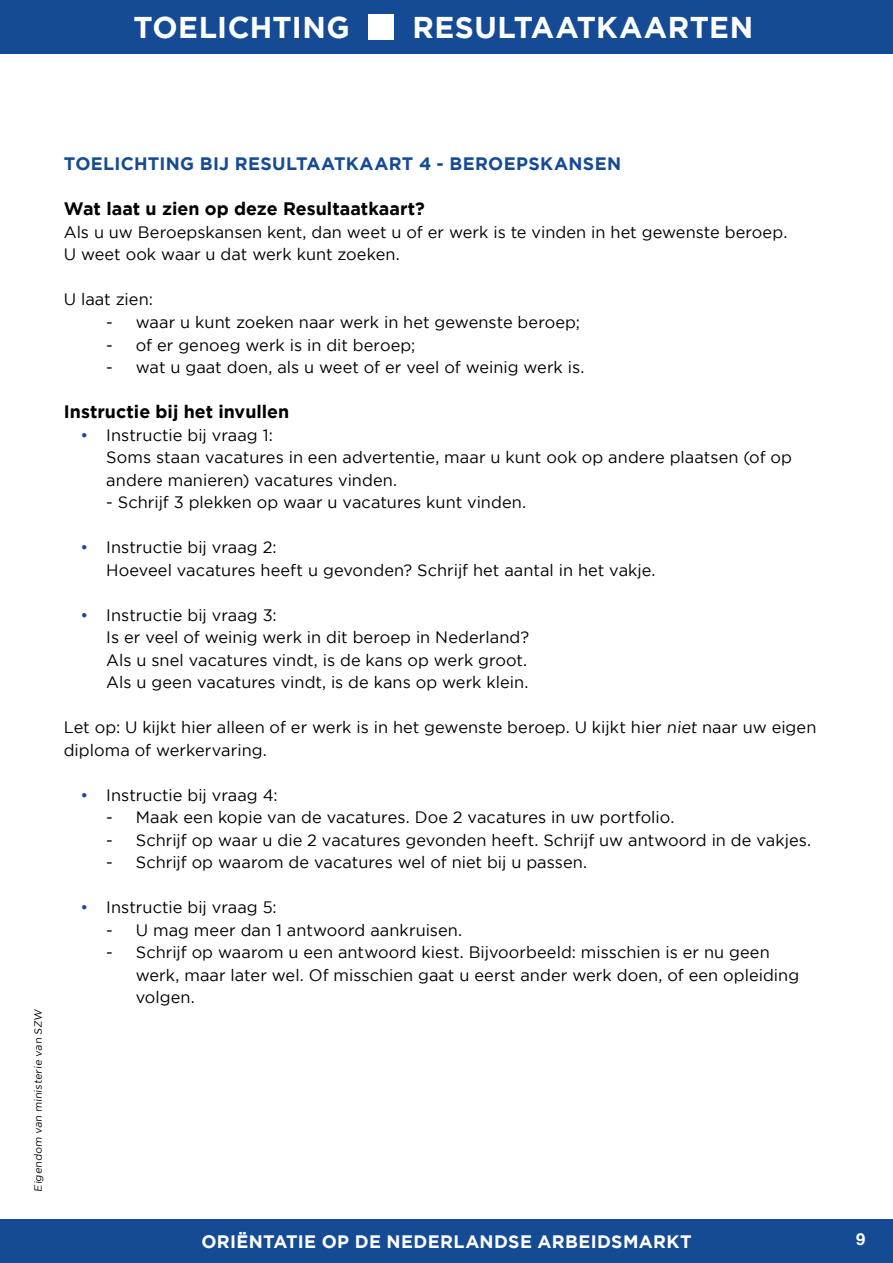
<style>
.page{position:relative;width:893px;height:1263px;background:#fff}
.page>*{position:absolute;margin:0;border:0;box-sizing:border-box;transform-origin:0 0}
.t1{font:700 30px "Gotham";letter-spacing:.015em;color:#fff}
.t2{font:700 18px "Gotham";color:#000}
.t3{font:700 18px "Gotham";letter-spacing:.02em;color:#154b95}
.t4{font:700 18px "Gotham";letter-spacing:.02em;color:#fff}
.t5{font:16.5px/22.5px "Gotham";letter-spacing:.005em;color:#000}
.t6{font:700 16.5px "Helvetica Neue";color:#fff}
.t7{font:10.5px "Gotham";color:#000}
.s1{color:#154b95}
</style>
<div class="page">
<div style="left:0;top:1219px;width:893px;height:44px;background:#154b95"></div>
<div style="left:0;top:0;width:893px;height:54px;background:#154b95"></div>
<div style="left:368px;top:15px;width:25px;height:25px;background:#fff"></div>
<h1 class="t1" style="left:133px;top:10px;width:218px">TOELICHTING</h1>
<h1 class="t1" style="left:412px;top:10px;width:342px">RESULTAATKAARTEN</h1>
<p class="t7" style="left:32px;top:1191px;width:185px;rotate:-90deg">Eigendom van ministerie van SZW</p>
<p class="t3" style="left:64px;top:154px;width:559px">TOELICHTING BIJ RESULTAATKAART 4 - BEROEPSKANSEN</p>
<p class="t2" style="left:64px;top:199px;width:363px">Wat laat u zien op deze Resultaatkaart?</p>
<p class="t5" style="left:64px;top:221px;width:725px">Als u uw Beroepskansen kent, dan weet u of er werk is te vinden in het gewenste beroep.<br>U weet ook waar u dat werk kunt zoeken.</p>
<p class="t5" style="left:64px;top:288px;width:91px">U laat zien:</p>
<p class="t5" style="left:106px;top:311px;width:475px">- waar u kunt zoeken naar werk in het gewenste beroep;</p>
<p class="t5" style="left:106px;top:333px;width:310px">- of er genoeg werk is in dit beroep;</p>
<p class="t5" style="left:106px;top:356px;width:480px">- wat u gaat doen, als u weet of er veel of weinig werk is.</p>
<p class="t2" style="left:64px;top:401px;width:227px">Instructie bij het invullen</p>
<p class="t5" style="left:106px;top:423px;width:687px;text-indent:-26px"><span class="s1">•</span> Instructie bij vraag 1:<br>Soms staan vacatures in een advertentie, maar u kunt ook op andere plaatsen (of op andere manieren) vacatures vinden.</p>
<p class="t5" style="left:106px;top:491px;width:421px">- Schrijf 3 plekken op waar u vacatures kunt vinden.</p>
<p class="t5" style="left:106px;top:536px;width:551px;text-indent:-26px"><span class="s1">•</span> Instructie bij vraag 2:<br>Hoeveel vacatures heeft u gevonden? Schrijf het aantal in het vakje.</p>
<p class="t5" style="left:106px;top:603px;width:424px;text-indent:-26px"><span class="s1">•</span> Instructie bij vraag 3:<br>Is er veel of weinig werk in dit beroep in Nederland?<br>Als u snel vacatures vindt, is de kans op werk groot.<br>Als u geen vacatures vindt, is de kans op werk klein.</p>
<p class="t5" style="left:64px;top:716px;width:754px">Let op: U kijkt hier alleen of er werk is in het gewenste beroep. U kijkt hier niet naar uw eigen diploma of werkervaring.</p>
<p class="t5" style="left:81px;top:783px;width:198px"><span class="s1">•</span> Instructie bij vraag 4:</p>
<p class="t5" style="left:106px;top:806px;width:569px">- Maak een kopie van de vacatures. Doe 2 vacatures in uw portfolio.</p>
<p class="t5" style="left:106px;top:828px;width:706px">- Schrijf op waar u die 2 vacatures gevonden heeft. Schrijf uw antwoord in de vakjes.</p>
<p class="t5" style="left:106px;top:851px;width:482px">- Schrijf op waarom de vacatures wel of niet bij u passen.</p>
<p class="t5" style="left:81px;top:896px;width:198px"><span class="s1">•</span> Instructie bij vraag 5:</p>
<p class="t5" style="left:106px;top:918px;width:357px">- U mag meer dan 1 antwoord aankruisen.</p>
<p class="t5" style="left:136px;top:941px;width:665px;text-indent:-29px">- Schrijf op waarom u een antwoord kiest. Bijvoorbeeld: misschien is er nu geen werk, maar later wel. Of misschien gaat u eerst ander werk doen, of een opleiding volgen.</p>
<p class="t4" style="left:201px;top:1231px;width:492px">ORIËNTATIE OP DE NEDERLANDSE ARBEIDSMARKT</p>
<p class="t6" style="left:856px;top:1228px;width:11px">9</p>
</div>
